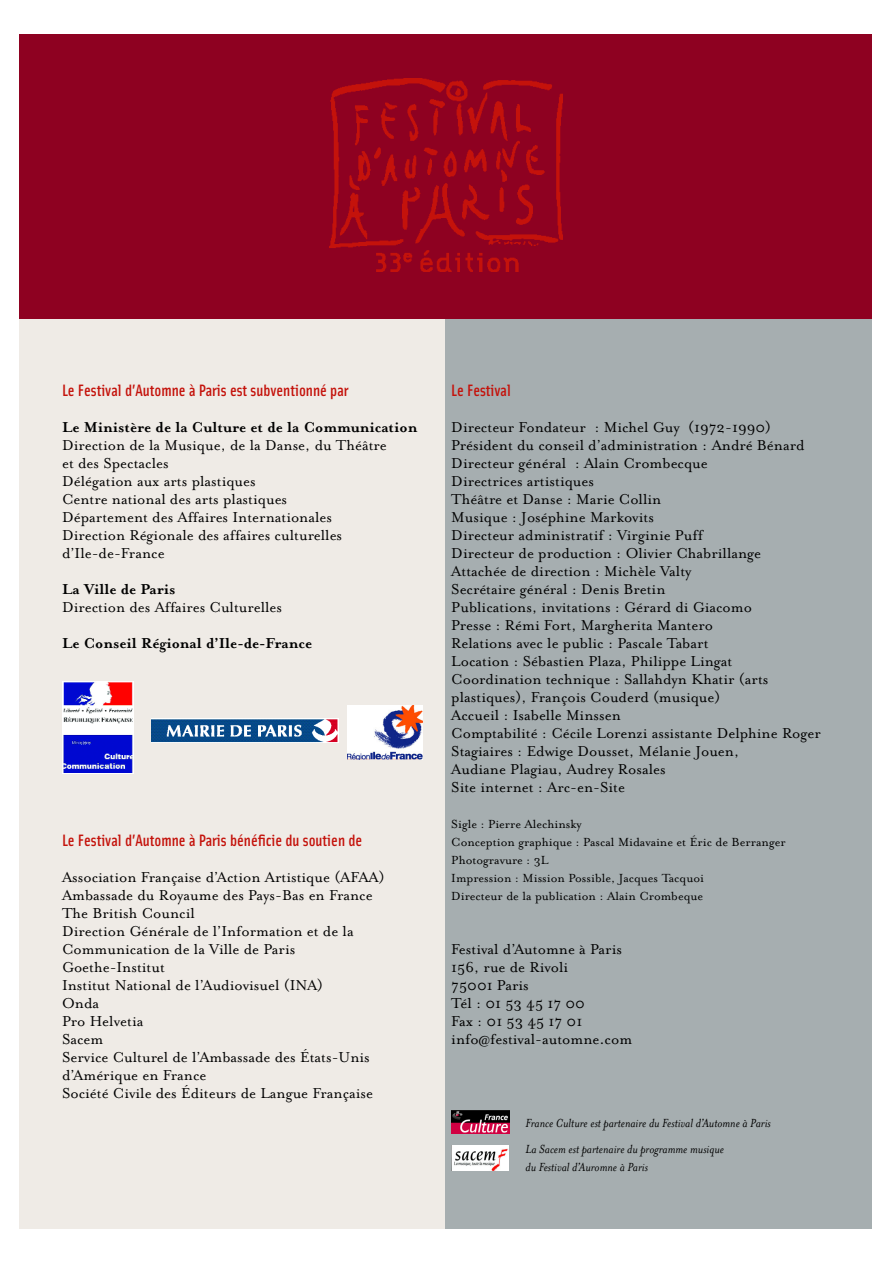
<style>
.page{position:relative;width:893px;height:1263px;background:#fff}
.page>*{position:absolute;margin:0;border:0;box-sizing:border-box;transform-origin:0 0}
.t1{font:16.5px/18px "Mrs Eaves Roman";color:#000}
.t2{font:500 16.5px "Solex";color:#c4120b}
.t3{font:700 16.5px "Mrs Eaves";color:#000}
.t4{font:13.5px/18px "Mrs Eaves Roman";color:#000}
.t5{font:italic 13.5px/25.5px "Mrs Eaves";color:#000}
</style>
<div class="page">
<div style="left:445px;top:319px;width:427px;height:909px;background:#a6aeb0"></div>
<div style="left:20px;top:319px;width:425px;height:909px;background:#efebe6"></div>
<div style="left:20px;top:34px;width:852px;height:285px;background:#8e0121"></div>
<img style="left:329px;top:79px;width:233px;height:193px">
<img style="left:451px;top:1110px;width:58px;height:23px">
<img style="left:451px;top:1146px;width:57px;height:25px">
<img style="left:348px;top:705px;width:74px;height:55px">
<img style="left:152px;top:718px;width:186px;height:24px">
<img style="left:62px;top:682px;width:72px;height:91px">
<p class="t2" style="left:62px;top:384px;width:288px">Le Festival d’Automne à Paris est subventionné par</p>
<p class="t3" style="left:62px;top:417px;width:357px">Le Ministère de la Culture et de la Communication</p>
<p class="t1" style="left:62px;top:438px;width:326px">Direction de la Musique, de la Danse, du Théâtre et des Spectacles<br>Délégation aux arts plastiques<br>Centre national des arts plastiques<br>Département des Affaires Internationales Direction Régionale des affaires culturelles d’Ile-de-France</p>
<p class="t3" style="left:62px;top:579px;width:115px">La Ville de Paris</p>
<p class="t1" style="left:62px;top:600px;width:221px">Direction des Affaires Culturelles</p>
<p class="t3" style="left:62px;top:633px;width:252px">Le Conseil Régional d’Ile-de-France</p>
<p class="t2" style="left:62px;top:834px;width:302px">Le Festival d’Automne à Paris bénéficie du soutien de</p>
<p class="t1" style="left:62px;top:870px;width:324px">Association Française d’Action Artistique (AFAA)<br>Ambassade du Royaume des Pays-Bas en France<br>The British Council<br>Direction Générale de l’Information et de la<br>Communication de la Ville de Paris<br>Goethe-Institut<br>Institut National de l’Audiovisuel (INA)<br>Onda<br>Pro Helvetia<br>Sacem<br>Service Culturel de l’Ambassade des États-Unis d’Amérique en France<br>Société Civile des Éditeurs de Langue Française</p>
<p class="t2" style="left:451px;top:384px;width:61px">Le Festival</p>
<p class="t1" style="left:451px;top:420px;width:371px">Directeur Fondateur : Michel Guy (1972-1990)<br>Président du conseil d’administration : André Bénard Directeur général : Alain Crombecque<br>Directrices artistiques<br>Théâtre et Danse : Marie Collin<br>Musique : Joséphine Markovits<br>Directeur administratif : Virginie Puff<br>Directeur de production : Olivier Chabrillange Attachée de direction : Michèle Valty<br>Secrétaire général : Denis Bretin<br>Publications, invitations : Gérard di Giacomo<br>Presse : Rémi Fort, Margherita Mantero<br>Relations avec le public : Pascale Tabart<br>Location : Sébastien Plaza, Philippe Lingat Coordination technique : Sallahdyn Khatir (arts plastiques), François Couderd (musique)<br>Accueil : Isabelle Minssen<br>Comptabilité : Cécile Lorenzi assistante Delphine Roger Stagiaires : Edwige Dousset, Mélanie Jouen,<br>Audiane Plagiau, Audrey Rosales<br>Site internet : Arc-en-Site</p>
<p class="t4" style="left:451px;top:817px;width:336px">Sigle : Pierre Alechinsky<br>Conception graphique : Pascal Midavaine et Éric de Berranger Photogravure : 3L<br>Impression : Mission Possible, Jacques Tacquoi<br>Directeur de la publication : Alain Crombeque</p>
<p class="t1" style="left:451px;top:942px;width:182px">Festival d’Automne à Paris<br>156, rue de Rivoli<br>75001 Paris<br>Tél : 01 53 45 17 00<br>Fax : 01 53 45 17 01 info@festival-automne.com</p>
<p class="t5" style="left:525px;top:1112px;width:247px">France Culture est partenaire du Festival d’Automne à Paris<br>La Sacem est partenaire du programme musique</p>
<p class="t5" style="left:525px;top:1156px;width:124px">du Festival d’Auromne à Paris</p>
</div>
